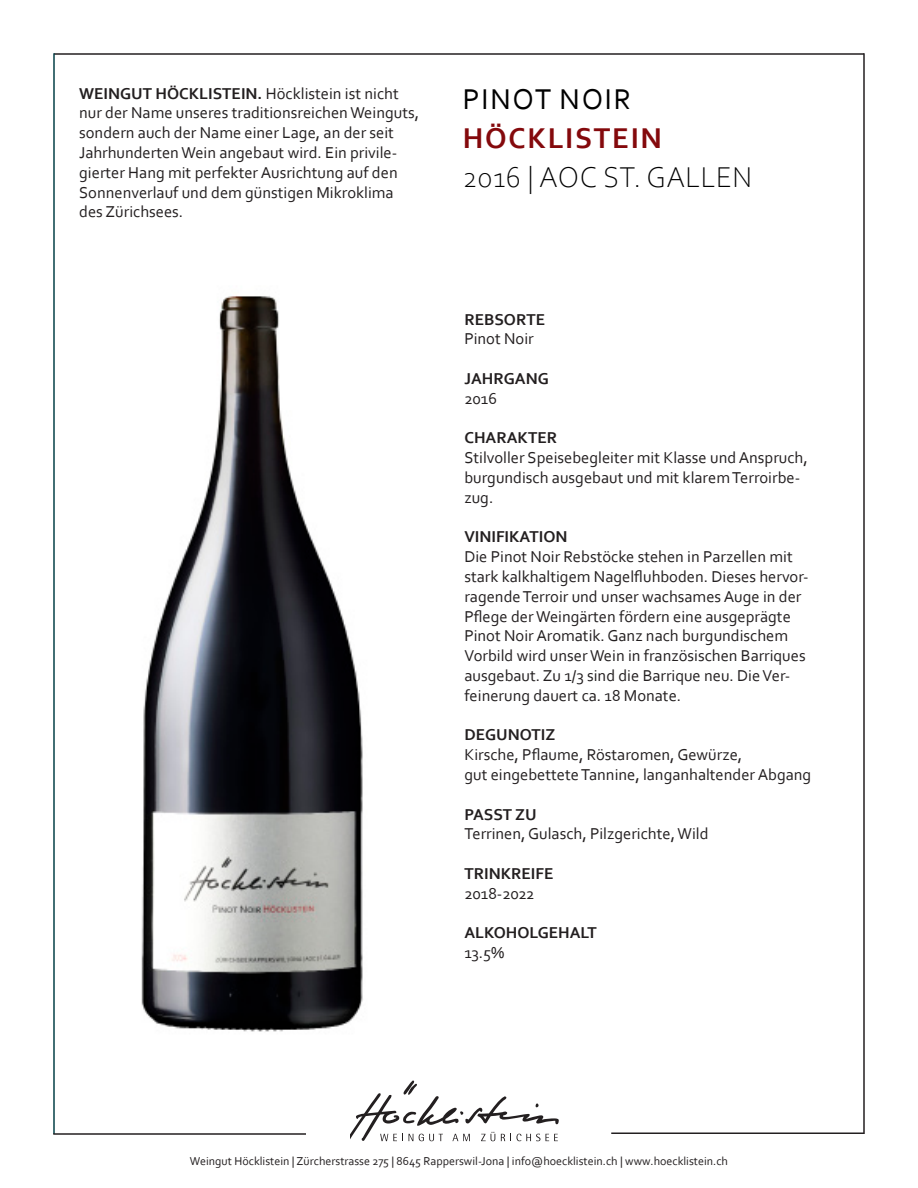
<style>
.page{position:relative;width:918px;height:1188px;background:#fff}
.page>*{position:absolute;margin:0;border:0;box-sizing:border-box;transform-origin:0 0}
.Header_-_Align_Left{font:300 30px "Corbel";letter-spacing:.02em;color:#000}
.Header_-_Align_Left-2{font:700 30px "Corbel";letter-spacing:.06em;color:#84090c}
.Header_-_Align_Left-3{font:30px "Corbel";letter-spacing:.06em;color:#000}
.t1{font:16.5px/19.8px "Corbel";color:#231f20}
.t2{font:700 16.5px "Corbel";color:#231f20}
.t3{font:16.5px "Corbel";letter-spacing:-.02em;color:#231f20}
.t4{font:12px "Corbel";color:#231f20}
.s1{font-weight:700}
</style>
<div class="page">
<svg style="left:350px;top:1080px;width:209px;height:61px"></svg>
<img style="left:141px;top:296px;width:222px;height:736px">
<hr style="left:54px;top:53px;width:810px;height:2px;background:#231f20">
<hr style="left:53px;top:53px;width:2px;height:1081px;background:#044047">
<hr style="left:863px;top:53px;width:2px;height:1081px;background:#231f20">
<hr style="left:53px;top:1133px;width:253px;height:2px;background:#231f20">
<hr style="left:611px;top:1132px;width:253px;height:2px;background:#231f20">
<p class="t1" style="left:79px;top:83px;width:341px"><span class="s1">WEINGUT HÖCKLISTEIN.</span> Höcklistein ist nicht nur der Name unseres traditionsreichen Weinguts, sondern auch der Name einer Lage, an der seit Jahrhunderten Wein angebaut wird. Ein privile&shy;gierter Hang mit perfekter Ausrichtung auf den Sonnenverlauf und dem günstigen Mikroklima des Zürichsees.</p>
<p class="Header_-_Align_Left-3" style="left:463px;top:80px;width:170px">PINOT NOIR</p>
<p class="Header_-_Align_Left-2" style="left:463px;top:119px;width:201px">HÖCKLISTEIN</p>
<p class="Header_-_Align_Left" style="left:462px;top:158px;width:291px">2016 | AOC ST. GALLEN</p>
<p class="t2" style="left:464px;top:309px;width:82px">REBSORTE</p>
<p class="t1" style="left:464px;top:329px;width:71px">Pinot Noir</p>
<p class="t2" style="left:464px;top:368px;width:86px">JAHRGANG</p>
<p class="t1" style="left:464px;top:388px;width:34px">2016</p>
<p class="t2" style="left:464px;top:428px;width:94px">CHARAKTER</p>
<p class="t1" style="left:464px;top:447px;width:345px">Stilvoller Speisebegleiter mit Klasse und Anspruch, burgundisch ausgebaut und mit klarem Terroirbe&shy;zug.</p>
<p class="t2" style="left:464px;top:527px;width:105px">VINIFIKATION</p>
<p class="t1" style="left:464px;top:546px;width:346px">Die Pinot Noir Rebstöcke stehen in Parzellen mit stark kalkhaltigem Nagelfluhboden. Dieses hervor&shy;ragende Terroir und unser wachsames Auge in der Pflege der Weingärten fördern eine ausgeprägte Pinot Noir Aromatik. Ganz nach burgundischem Vorbild wird unser Wein in französischen Barriques ausgebaut. Zu 1/3 sind die Barrique neu. Die Ver&shy;feinerung dauert ca. 18 Monate.</p>
<p class="t2" style="left:464px;top:725px;width:92px">DEGUNOTIZ</p>
<p class="t1" style="left:464px;top:744px;width:279px">Kirsche, Pflaume, Röstaromen, Gewürze,</p>
<p class="t1" style="left:464px;top:764px;width:348px">gut eingebettete Tannine, langanhaltender Abgang</p>
<p class="t2" style="left:464px;top:804px;width:74px">PASST ZU</p>
<p class="t1" style="left:464px;top:824px;width:246px">Terrinen, Gulasch, Pilzgerichte, Wild</p>
<p class="t2" style="left:464px;top:863px;width:91px">TRINKREIFE</p>
<p class="t3" style="left:464px;top:883px;width:72px">2018-2022</p>
<p class="t2" style="left:464px;top:923px;width:134px">ALKOHOLGEHALT</p>
<p class="t1" style="left:464px;top:942px;width:42px">13.5%</p>
<p class="t4" style="left:190px;top:1153px;width:540px">Weingut Höcklistein | Zürcherstrasse 275 | 8645 Rapperswil-Jona | info@hoecklistein.ch | www.hoecklistein.ch</p>
</div>
